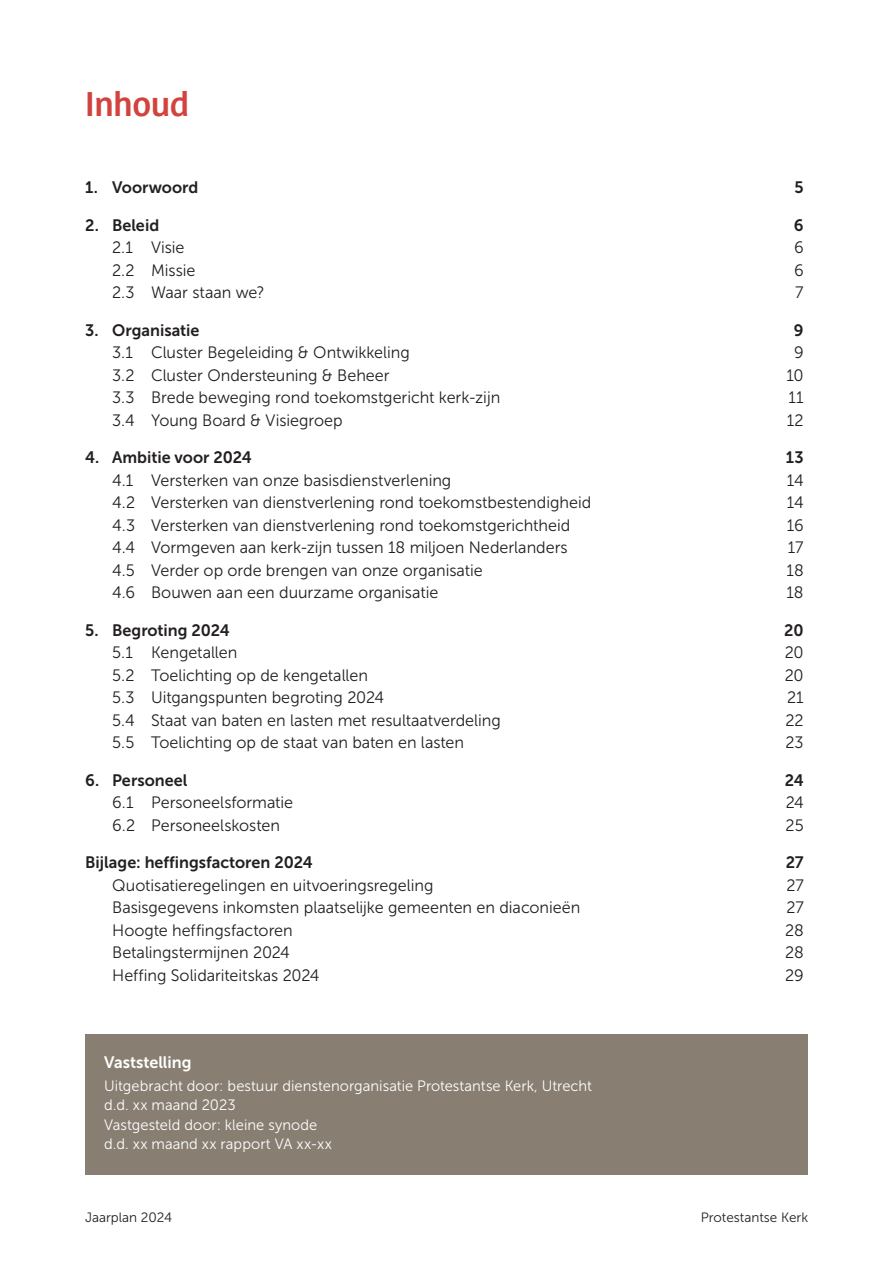
<style>
.page{position:relative;width:893px;height:1263px;background:#fff}
.page>*{position:absolute;margin:0;border:0;box-sizing:border-box;transform-origin:0 0}
.t1{font:36px "Bree";letter-spacing:-.01em;color:#d2433f}
.t2{font:16.5px "Museo Sans 300";color:#231f20}
.t3{font:16.5px "Museo Sans 700";color:#231f20}
.t4{font:16.5px "Museo Sans 700";color:#fff}
.t5{font:15px/19.5px "Museo Sans 300";letter-spacing:.005em;color:#fff}
.t6{font:13.5px "Museo Sans 300";color:#231f20}
</style>
<div class="page">
<div style="left:85px;top:1034px;width:723px;height:141px;background:#887e71"></div>
<h1 class="t1" style="left:85px;top:83px;width:106px">Inhoud</h1>
<p class="t3" style="left:85px;top:178px;width:115px">1. Voorwoord</p>
<p class="t3" style="left:794px;top:178px;width:11px">5</p>
<p class="t3" style="left:85px;top:216px;width:76px">2. Beleid</p>
<p class="t3" style="left:794px;top:216px;width:11px">6</p>
<p class="t2" style="left:112px;top:239px;width:74px">2.1 Visie</p>
<p class="t2" style="left:794px;top:239px;width:11px">6</p>
<p class="t2" style="left:112px;top:261px;width:85px">2.2 Missie</p>
<p class="t2" style="left:794px;top:261px;width:11px">6</p>
<p class="t2" style="left:112px;top:284px;width:154px">2.3 Waar staan we?</p>
<p class="t2" style="left:795px;top:284px;width:10px">7</p>
<p class="t3" style="left:85px;top:321px;width:116px">3. Organisatie</p>
<p class="t3" style="left:794px;top:321px;width:11px">9</p>
<p class="t2" style="left:112px;top:344px;width:299px">3.1 Cluster Begeleiding &amp; Ontwikkeling</p>
<p class="t2" style="left:794px;top:344px;width:11px">9</p>
<p class="t2" style="left:112px;top:366px;width:279px">3.2 Cluster Ondersteuning &amp; Beheer</p>
<p class="t2" style="left:786px;top:366px;width:19px">10</p>
<p class="t2" style="left:112px;top:389px;width:390px">3.3 Brede beweging rond toekomstgericht kerk-zijn</p>
<p class="t2" style="left:788px;top:389px;width:17px">11</p>
<p class="t2" style="left:112px;top:411px;width:232px">3.4 Young Board &amp; Visiegroep</p>
<p class="t2" style="left:787px;top:411px;width:18px">12</p>
<p class="t3" style="left:85px;top:448px;width:168px">4. Ambitie voor 2024</p>
<p class="t3" style="left:786px;top:448px;width:19px">13</p>
<p class="t2" style="left:112px;top:471px;width:341px">4.1 Versterken van onze basisdienstverlening</p>
<p class="t2" style="left:787px;top:471px;width:18px">14</p>
<p class="t2" style="left:112px;top:494px;width:481px">4.2 Versterken van dienstverlening rond toekomstbestendigheid</p>
<p class="t2" style="left:787px;top:494px;width:18px">14</p>
<p class="t2" style="left:112px;top:516px;width:460px">4.3 Versterken van dienstverlening rond toekomstgerichtheid</p>
<p class="t2" style="left:787px;top:516px;width:18px">16</p>
<p class="t2" style="left:112px;top:539px;width:457px">4.4 Vormgeven aan kerk-zijn tussen 18 miljoen Nederlanders</p>
<p class="t2" style="left:788px;top:539px;width:17px">17</p>
<p class="t2" style="left:112px;top:561px;width:372px">4.5 Verder op orde brengen van onze organisatie</p>
<p class="t2" style="left:787px;top:561px;width:19px">18</p>
<p class="t2" style="left:112px;top:584px;width:328px">4.6 Bouwen aan een duurzame organisatie</p>
<p class="t2" style="left:787px;top:584px;width:19px">18</p>
<p class="t3" style="left:85px;top:621px;width:146px">5. Begroting 2024</p>
<p class="t3" style="left:784px;top:621px;width:21px">20</p>
<p class="t2" style="left:112px;top:644px;width:127px">5.1 Kengetallen</p>
<p class="t2" style="left:785px;top:644px;width:20px">20</p>
<p class="t2" style="left:112px;top:666px;width:257px">5.2 Toelichting op de kengetallen</p>
<p class="t2" style="left:785px;top:666px;width:20px">20</p>
<p class="t2" style="left:112px;top:689px;width:273px">5.3 Uitgangspunten begroting 2024</p>
<p class="t2" style="left:787px;top:689px;width:18px">21</p>
<p class="t2" style="left:112px;top:711px;width:390px">5.4 Staat van baten en lasten met resultaatverdeling</p>
<p class="t2" style="left:785px;top:711px;width:20px">22</p>
<p class="t2" style="left:112px;top:734px;width:353px">5.5 Toelichting op de staat van baten en lasten</p>
<p class="t2" style="left:785px;top:734px;width:20px">23</p>
<p class="t3" style="left:85px;top:771px;width:104px">6. Personeel</p>
<p class="t3" style="left:785px;top:771px;width:21px">24</p>
<p class="t2" style="left:112px;top:794px;width:183px">6.1 Personeelsformatie</p>
<p class="t2" style="left:786px;top:794px;width:20px">24</p>
<p class="t2" style="left:112px;top:816px;width:169px">6.2 Personeelskosten</p>
<p class="t2" style="left:786px;top:816px;width:20px">25</p>
<p class="t3" style="left:85px;top:853px;width:229px">Bijlage: heffingsfactoren 2024</p>
<p class="t3" style="left:786px;top:853px;width:19px">27</p>
<p class="t2" style="left:112px;top:876px;width:323px">Quotisatieregelingen en uitvoeringsregeling</p>
<p class="t2" style="left:786px;top:876px;width:19px">27</p>
<p class="t2" style="left:112px;top:899px;width:470px">Basisgegevens inkomsten plaatselijke gemeenten en diaconieën</p>
<p class="t2" style="left:786px;top:899px;width:19px">27</p>
<p class="t2" style="left:112px;top:921px;width:182px">Hoogte heffingsfactoren</p>
<p class="t2" style="left:785px;top:921px;width:20px">28</p>
<p class="t2" style="left:112px;top:944px;width:179px">Betalingstermijnen 2024</p>
<p class="t2" style="left:785px;top:944px;width:20px">28</p>
<p class="t2" style="left:112px;top:966px;width:209px">Heffing Solidariteitskas 2024</p>
<p class="t2" style="left:785px;top:966px;width:20px">29</p>
<p class="t4" style="left:104px;top:1053px;width:89px">Vaststelling</p>
<p class="t5" style="left:104px;top:1076px;width:489px">Uitgebracht door: bestuur dienstenorganisatie Protestantse Kerk, Utrecht d.d. xx maand 2023<br>Vastgesteld door: kleine synode<br>d.d. xx maand xx rapport VA xx-xx</p>
<p class="t6" style="left:85px;top:1210px;width:89px">Jaarplan 2024</p>
<p class="t6" style="left:701px;top:1210px;width:109px">Protestantse Kerk</p>
</div>
